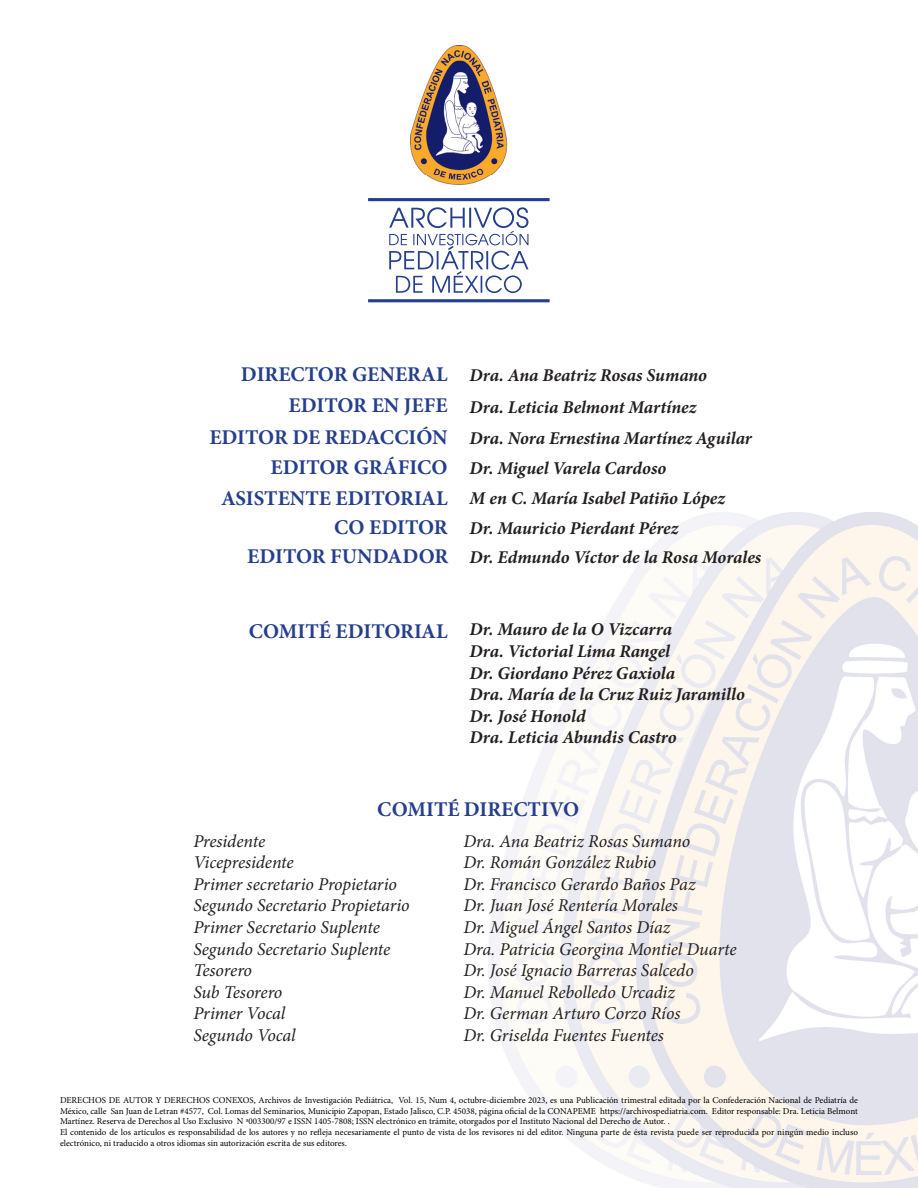
<style>
.page{position:relative;width:918px;height:1188px;background:#fff}
.page>*{position:absolute;margin:0;border:0;box-sizing:border-box;transform-origin:0 0}
.t1{font:700 21px "Minion Pro";color:#253f8e}
.t2{font:italic 18px "Minion Pro";letter-spacing:-.005em;color:#231f20}
.t3{font:italic 700 18px "Minion Pro";letter-spacing:-.005em;color:#231f20}
.t4{font:9px/10.8px "Minion Pro";color:#000;text-align:justify}
</style>
<div class="page">
<svg style="left:629px;top:565px;width:8px;height:616px"></svg>
<img style="left:637px;top:512px;width:281px;height:676px">
<hr style="left:368px;top:198px;width:182px;height:3px;background:#253f8e">
<hr style="left:368px;top:299px;width:182px;height:3px;background:#253f8e">
<svg style="left:389px;top:207px;width:139px;height:86px"></svg>
<img style="left:411px;top:46px;width:96px;height:139px">
<p class="t1" style="left:241px;top:360px;width:208px">DIRECTOR GENERAL</p>
<p class="t1" style="left:289px;top:391px;width:161px">EDITOR EN JEFE</p>
<p class="t3" style="left:470px;top:363px;width:239px">Dra. Ana Beatriz Rosas Sumano</p>
<p class="t3" style="left:470px;top:394px;width:228px">Dra. Leticia Belmont Martínez</p>
<p class="t1" style="left:209px;top:423px;width:240px">EDITOR DE REDACCIÓN</p>
<p class="t3" style="left:470px;top:426px;width:284px">Dra. Nora Ernestina Martínez Aguilar</p>
<p class="t1" style="left:271px;top:453px;width:179px">EDITOR GRÁFICO</p>
<p class="t3" style="left:470px;top:456px;width:198px">Dr. Miguel Varela Cardoso</p>
<p class="t1" style="left:221px;top:483px;width:228px">ASISTENTE EDITORIAL</p>
<p class="t3" style="left:470px;top:486px;width:257px">M en C. María Isabel Patiño López</p>
<p class="t1" style="left:334px;top:512px;width:115px">CO EDITOR</p>
<p class="t1" style="left:247px;top:542px;width:203px">EDITOR FUNDADOR</p>
<p class="t3" style="left:470px;top:545px;width:293px">Dr. Edmundo Víctor de la Rosa Morales</p>
<p class="t3" style="left:470px;top:515px;width:210px">Dr. Mauricio Pierdant Pérez</p>
<p class="t1" style="left:249px;top:616px;width:200px">COMITÉ EDITORIAL</p>
<p class="t3" style="left:470px;top:617px;width:204px">Dr. Mauro de la O Vizcarra</p>
<p class="t3" style="left:470px;top:638px;width:202px">Dra. Victorial Lima Rangel</p>
<p class="t3" style="left:470px;top:660px;width:207px">Dr. Giordano Pérez Gaxiola</p>
<p class="t3" style="left:470px;top:682px;width:277px">Dra. María de la Cruz Ruiz Jaramillo</p>
<p class="t3" style="left:470px;top:703px;width:118px">Dr. José Honold</p>
<p class="t3" style="left:470px;top:725px;width:209px">Dra. Leticia Abundis Castro</p>
<p class="t1" style="left:377px;top:795px;width:203px">COMITÉ DIRECTIVO</p>
<p class="t2" style="left:193px;top:829px;width:73px">Presidente</p>
<p class="t2" style="left:463px;top:829px;width:228px">Dra. Ana Beatriz Rosas Sumano</p>
<p class="t2" style="left:193px;top:850px;width:102px">Vicepresidente</p>
<p class="t2" style="left:463px;top:850px;width:195px">Dr. Román González Rubio</p>
<p class="t2" style="left:193px;top:872px;width:205px">Primer secretario Propietario</p>
<p class="t2" style="left:463px;top:872px;width:234px">Dr. Francisco Gerardo Baños Paz</p>
<p class="t2" style="left:193px;top:893px;width:218px">Segundo Secretario Propietario</p>
<p class="t2" style="left:463px;top:893px;width:216px">Dr. Juan José Rentería Morales</p>
<p class="t2" style="left:193px;top:915px;width:188px">Primer Secretario Suplente</p>
<p class="t2" style="left:463px;top:915px;width:209px">Dr. Miguel Ángel Santos Díaz</p>
<p class="t2" style="left:193px;top:937px;width:199px">Segundo Secretario Suplente</p>
<p class="t2" style="left:463px;top:937px;width:275px">Dra. Patricia Georgina Montiel Duarte</p>
<p class="t2" style="left:193px;top:958px;width:60px">Tesorero</p>
<p class="t2" style="left:463px;top:958px;width:232px">Dr. José Ignacio Barreras Salcedo</p>
<p class="t2" style="left:193px;top:980px;width:91px">Sub Tesorero</p>
<p class="t2" style="left:463px;top:980px;width:213px">Dr. Manuel Rebolledo Urcadiz</p>
<p class="t2" style="left:193px;top:1001px;width:94px">Primer Vocal</p>
<p class="t2" style="left:463px;top:1001px;width:219px">Dr. German Arturo Corzo Ríos</p>
<p class="t2" style="left:193px;top:1023px;width:104px">Segundo Vocal</p>
<p class="t2" style="left:463px;top:1023px;width:202px">Dr. Griselda Fuentes Fuentes</p>
<p class="t4" style="left:60px;top:1094px;width:800px">DERECHOS DE AUTOR Y DERECHOS CONEXOS, Archivos de Investigación Pediátrica, Vol. 15, Num 4, octubre-diciembre 2023, es una Publicación trimestral editada por la Confederación Nacional de Pediatría de México, calle San Juan de Letran #4577, Col. Lomas del Seminarios, Municipio Zapopan, Estado Jalisco, C.P. 45038, página oficial de la CONAPEME https://archivospediatria.com. Editor responsable: Dra. Leticia Belmont Martínez. Reserva de Derechos al Uso Exclusivo N ª003300/97 e ISSN 1405-7808; ISSN electrónico en trámite, otorgados por el Instituto Nacional del Derecho de Autor. .</p>
<p class="t4" style="left:60px;top:1127px;width:800px">El contenido de los artículos es responsabilidad de los autores y no refleja necesariamente el punto de vista de los revisores ni del editor. Ninguna parte de ésta revista puede ser reproducida por ningún medio incluso electrónico, ni traducido a otros idiomas sin autorización escrita de sus editores.</p>
</div>
